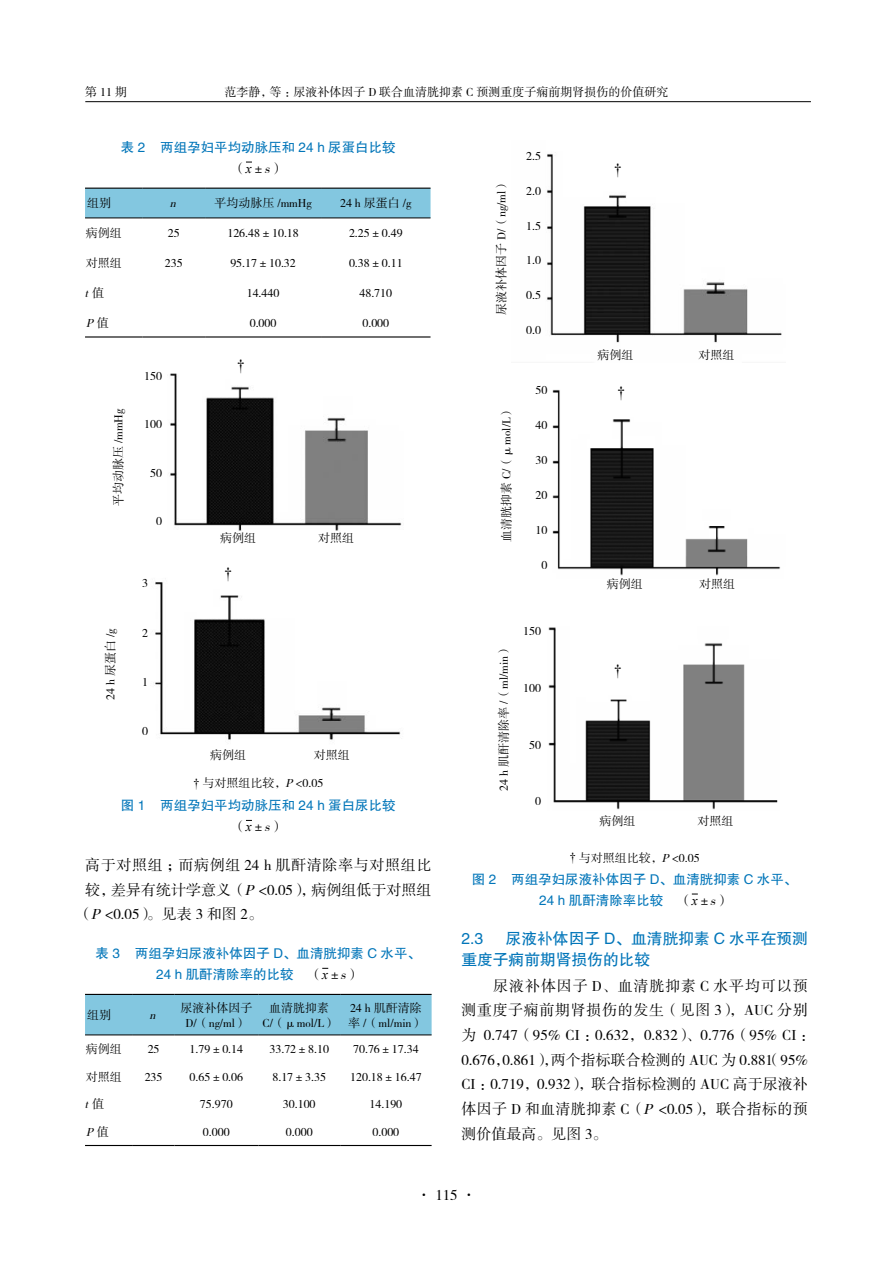
<style>
.page{position:relative;width:893px;height:1263px;background:#fff}
.page>*{position:absolute;margin:0;border:0;box-sizing:border-box;transform-origin:0 0}
.t1{font:15.75px/21.6px "FZHTK GBK1 0";color:#0075b9}
.t2{font:15px/24.8px "FZSSK GBK1 0";letter-spacing:.005em;color:#000}
.t3{font:15px "FZSSK GBK1 0";letter-spacing:.045em;color:#000}
.t4{font:15px "Times New Roman";color:#000}
.t5{font:13.5px/21px "FZHTK GBK1 0";color:#0075b9;text-align:center}
.t6{font:13.5px "FZSSK GBK1 0";color:#000}
.t7{font:12px/15px "FZSSK GBK1 0";color:#000;text-align:center}
.t8{font:italic 12px "FZSSK GBK1 0";color:#000}
.s1{font-family:"Times New Roman";font-style:italic}
.s2{font-style:italic}
.s3{font-style:normal}
.s4{font-family:"Times New Roman"}
.s5{font-family:"FZSSK GBK1 0";color:#000}
.s6{font-family:"Times New Roman";font-style:italic;color:#000}
.s7{font-family:"FZSSK GBK1 0";font-style:italic;color:#000}
</style>
<div class="page">
<hr style="left:85px;top:101px;width:726px;height:1px;background:#000">
<div style="left:85px;top:995px;width:347px;height:40px;background:#83c7e0"></div>
<svg style="left:85px;top:1144px;width:346px;height:1px"></svg>
<hr style="left:85px;top:994px;width:48px;height:1px;background:#000">
<hr style="left:133px;top:994px;width:41px;height:1px;background:#000">
<hr style="left:174px;top:994px;width:84px;height:1px;background:#000">
<hr style="left:258px;top:994px;width:82px;height:1px;background:#000">
<hr style="left:340px;top:994px;width:92px;height:1px;background:#000">
<hr style="left:85px;top:1035px;width:48px;height:1px;background:#000">
<hr style="left:133px;top:1035px;width:41px;height:1px;background:#000">
<hr style="left:174px;top:1035px;width:84px;height:1px;background:#000">
<hr style="left:258px;top:1035px;width:82px;height:1px;background:#000">
<hr style="left:340px;top:1035px;width:92px;height:1px;background:#000">
<hr style="left:85px;top:1145px;width:48px;height:1px;background:#000">
<hr style="left:133px;top:1145px;width:41px;height:1px;background:#000">
<hr style="left:174px;top:1145px;width:84px;height:1px;background:#000">
<hr style="left:258px;top:1145px;width:82px;height:1px;background:#000">
<hr style="left:340px;top:1145px;width:92px;height:1px;background:#000">
<div style="left:85px;top:189px;width:346px;height:29px;background:#83c7e0"></div>
<hr style="left:85px;top:188px;width:57px;height:1px;background:#000">
<hr style="left:142px;top:188px;width:63px;height:1px;background:#000">
<hr style="left:205px;top:188px;width:116px;height:1px;background:#000">
<hr style="left:321px;top:188px;width:110px;height:1px;background:#000">
<hr style="left:85px;top:218px;width:57px;height:1px;background:#000">
<hr style="left:142px;top:218px;width:63px;height:1px;background:#000">
<hr style="left:205px;top:218px;width:116px;height:1px;background:#000">
<hr style="left:321px;top:218px;width:110px;height:1px;background:#000">
<hr style="left:85px;top:336px;width:57px;height:2px;background:#000">
<hr style="left:142px;top:336px;width:63px;height:2px;background:#000">
<hr style="left:205px;top:336px;width:116px;height:2px;background:#000">
<hr style="left:321px;top:336px;width:110px;height:2px;background:#000">
<img style="left:170px;top:373px;width:232px;height:158px">
<img style="left:155px;top:582px;width:246px;height:158px">
<img style="left:547px;top:154px;width:235px;height:189px">
<img style="left:552px;top:389px;width:229px;height:187px">
<img style="left:548px;top:627px;width:230px;height:183px">
<p class="t7" style="left:85px;top:85px;width:43px">第 11 期</p>
<p class="t7" style="left:224px;top:85px;width:446px">范李静，等：尿液补体因子 D 联合血清胱抑素 C 预测重度子痫前期肾损伤的价值研究</p>
<p class="t5" style="left:121px;top:137px;width:276px">表 2 两组孕妇平均动脉压和 24 h 尿蛋白比较</p>
<p class="t6" style="left:232px;top:161px;width:53px">（<span class="s1">x</span>±<span class="s2">s</span>）</p>
<p class="t7" style="left:87px;top:196px;width:25px">组别</p>
<p class="t8" style="left:170px;top:197px;width:11px">n</p>
<p class="t7" style="left:214px;top:196px;width:99px">平均动脉压 /mmHg</p>
<p class="t7" style="left:340px;top:196px;width:73px">24 h 尿蛋白 /g</p>
<p class="t7" style="left:86px;top:226px;width:37px">病例组</p>
<p class="t7" style="left:168px;top:226px;width:13px">25</p>
<p class="t7" style="left:227px;top:226px;width:73px">126.48±10.18</p>
<p class="t7" style="left:349px;top:226px;width:55px">2.25±0.49</p>
<p class="t7" style="left:86px;top:256px;width:37px">对照组</p>
<p class="t7" style="left:165px;top:256px;width:19px">235</p>
<p class="t7" style="left:230px;top:256px;width:67px">95.17±10.32</p>
<p class="t7" style="left:349px;top:256px;width:55px">0.38±0.11</p>
<p class="t8" style="left:85px;top:286px;width:21px">t<span class="s3">值</span></p>
<p class="t7" style="left:247px;top:286px;width:34px">14.440</p>
<p class="t7" style="left:359px;top:286px;width:34px">48.710</p>
<p class="t8" style="left:86px;top:316px;width:24px">P<span class="s3">值</span></p>
<p class="t7" style="left:250px;top:316px;width:28px">0.000</p>
<p class="t7" style="left:362px;top:316px;width:28px">0.000</p>
<p class="t7" style="left:112px;top:506px;width:99px;rotate:-90deg">平均动脉压 /mmHg</p>
<p class="t7" style="left:144px;top:369px;width:19px">150</p>
<p class="t7" style="left:144px;top:417px;width:19px">100</p>
<p class="t7" style="left:150px;top:466px;width:13px">50</p>
<p class="t7" style="left:156px;top:514px;width:7px">0</p>
<p class="t7" style="left:104px;top:700px;width:73px;rotate:-90deg">24 h 尿蛋白 /g</p>
<p class="t7" style="left:142px;top:576px;width:7px">3</p>
<p class="t7" style="left:142px;top:625px;width:7px">2</p>
<p class="t7" style="left:142px;top:675px;width:7px">1</p>
<p class="t7" style="left:142px;top:724px;width:7px">0</p>
<p class="t4" style="left:237px;top:355px;width:9px">†</p>
<p class="t7" style="left:220px;top:531px;width:37px">病例组</p>
<p class="t7" style="left:318px;top:531px;width:37px">对照组</p>
<p class="t4" style="left:225px;top:562px;width:9px">†</p>
<p class="t7" style="left:210px;top:747px;width:37px">病例组</p>
<p class="t7" style="left:314px;top:747px;width:37px">对照组</p>
<p class="t7" style="left:193px;top:776px;width:131px"><span class="s4">†</span> 与对照组比较，<span class="s2">P</span>&lt;0.05</p>
<p class="t5" style="left:121px;top:795px;width:276px">图 1 两组孕妇平均动脉压和 24 h 蛋白尿比较</p>
<p class="t6" style="left:232px;top:820px;width:53px">（<span class="s1">x</span>±<span class="s2">s</span>）</p>
<p class="t3" style="left:85px;top:857px;width:348px">高于对照组；而病例组 24 h 肌酐清除率与对照组比</p>
<p class="t2" style="left:85px;top:878px;width:348px">较，差异有统计学意义（<span class="s2">P</span>&lt;0.05），病例组低于对照组</p>
<p class="t2" style="left:78px;top:902px;width:187px">（<span class="s2">P</span>&lt;0.05）。见表 3 和图 2。</p>
<p class="t5" style="left:96px;top:943px;width:327px">表 3 两组孕妇尿液补体因子 D、血清胱抑素 C 水平、<br>24 h 肌酐清除率的比较 <span class="s5">（</span><span class="s6">x</span><span class="s5">±</span><span class="s7">s</span><span class="s5">）</span></p>
<p class="t7" style="left:87px;top:1008px;width:25px">组别</p>
<p class="t8" style="left:150px;top:1009px;width:11px">n</p>
<p class="t7" style="left:180px;top:1001px;width:73px">尿液补体因子<br>D/（ng/ml）</p>
<p class="t7" style="left:262px;top:1001px;width:75px">血清胱抑素<br>C/（μmol/L）</p>
<p class="t7" style="left:348px;top:1001px;width:77px;text-align:left">24 h 肌酐清除率 /（ml/min）</p>
<p class="t7" style="left:86px;top:1042px;width:37px">病例组</p>
<p class="t7" style="left:148px;top:1042px;width:13px">25</p>
<p class="t7" style="left:190px;top:1042px;width:55px">1.79±0.14</p>
<p class="t7" style="left:269px;top:1042px;width:61px">33.72±8.10</p>
<p class="t7" style="left:353px;top:1042px;width:67px">70.76±17.34</p>
<p class="t7" style="left:86px;top:1070px;width:37px">对照组</p>
<p class="t7" style="left:145px;top:1070px;width:19px">235</p>
<p class="t7" style="left:190px;top:1070px;width:55px">0.65±0.06</p>
<p class="t7" style="left:272px;top:1070px;width:55px">8.17±3.35</p>
<p class="t7" style="left:350px;top:1070px;width:73px">120.18±16.47</p>
<p class="t8" style="left:85px;top:1098px;width:21px">t<span class="s3">值</span></p>
<p class="t7" style="left:200px;top:1097px;width:34px">75.970</p>
<p class="t7" style="left:283px;top:1097px;width:34px">30.100</p>
<p class="t7" style="left:369px;top:1097px;width:34px">14.190</p>
<p class="t8" style="left:86px;top:1126px;width:24px">P<span class="s3">值</span></p>
<p class="t7" style="left:203px;top:1125px;width:28px">0.000</p>
<p class="t7" style="left:286px;top:1125px;width:28px">0.000</p>
<p class="t7" style="left:372px;top:1125px;width:28px">0.000</p>
<p class="t7" style="left:494px;top:315px;width:138px;rotate:-90deg">尿液补体因子 D/（ng/ml）</p>
<p class="t7" style="left:526px;top:149px;width:16px">2.5</p>
<p class="t7" style="left:526px;top:184px;width:16px">2.0</p>
<p class="t7" style="left:526px;top:219px;width:16px">1.5</p>
<p class="t7" style="left:526px;top:253px;width:16px">1.0</p>
<p class="t7" style="left:526px;top:288px;width:16px">0.5</p>
<p class="t7" style="left:526px;top:323px;width:16px">0.0</p>
<p class="t7" style="left:499px;top:542px;width:138px;rotate:-90deg">血清胱抑素 C/（μmol/L）</p>
<p class="t7" style="left:536px;top:383px;width:13px">50</p>
<p class="t7" style="left:536px;top:418px;width:13px">40</p>
<p class="t7" style="left:536px;top:453px;width:13px">30</p>
<p class="t7" style="left:536px;top:488px;width:13px">20</p>
<p class="t7" style="left:536px;top:523px;width:13px">10</p>
<p class="t7" style="left:541px;top:558px;width:7px">0</p>
<p class="t7" style="left:497px;top:790px;width:148px;rotate:-90deg">24 h 肌酐清除率 /（ml/min）</p>
<p class="t7" style="left:523px;top:624px;width:19px">150</p>
<p class="t7" style="left:523px;top:681px;width:19px">100</p>
<p class="t7" style="left:529px;top:737px;width:13px">50</p>
<p class="t7" style="left:535px;top:794px;width:7px">0</p>
<p class="t4" style="left:614px;top:158px;width:9px">†</p>
<p class="t7" style="left:597px;top:347px;width:37px">病例组</p>
<p class="t7" style="left:698px;top:347px;width:37px">对照组</p>
<p class="t4" style="left:618px;top:381px;width:9px">†</p>
<p class="t7" style="left:607px;top:577px;width:37px">病例组</p>
<p class="t7" style="left:699px;top:577px;width:38px">对照组</p>
<p class="t4" style="left:614px;top:659px;width:9px">†</p>
<p class="t7" style="left:600px;top:813px;width:37px">病例组</p>
<p class="t7" style="left:698px;top:813px;width:37px">对照组</p>
<p class="t7" style="left:570px;top:851px;width:131px"><span class="s4">†</span> 与对照组比较，<span class="s2">P</span>&lt;0.05</p>
<p class="t5" style="left:472px;top:869px;width:327px">图 2 两组孕妇尿液补体因子 D、血清胱抑素 C 水平、<br>24 h 肌酐清除率比较 <span class="s5">（</span><span class="s6">x</span><span class="s5">±</span><span class="s7">s</span><span class="s5">）</span></p>
<h1 class="t1" style="left:461px;top:927px;width:348px;text-indent:44px">尿液补体因子 D、血清胱抑素 C 水平在预测重度子痫前期肾损伤的比较</h1>
<p class="t2" style="left:461px;top:974px;width:355px;text-indent:32px">尿液补体因子 D、血清胱抑素 C 水平均可以预测重度子痫前期肾损伤的发生（见图 3），AUC 分别为 0.747（95% CI ：0.632，0.832）、0.776（95% CI ：<br>0.676，0.861），两个指标联合检测的 AUC 为 0.881（95%<br>CI ：0.719，0.932），联合指标检测的 AUC 高于尿液补体因子 D 和血清胱抑素 C（<span class="s2">P</span> &lt;0.05），联合指标的预测价值最高。见图 3。</p>
<h1 class="t1" style="left:461px;top:927px;width:23px">2.3</h1>
<p class="t2" style="left:417px;top:1183px;width:61px">· 115 ·</p>
</div>
